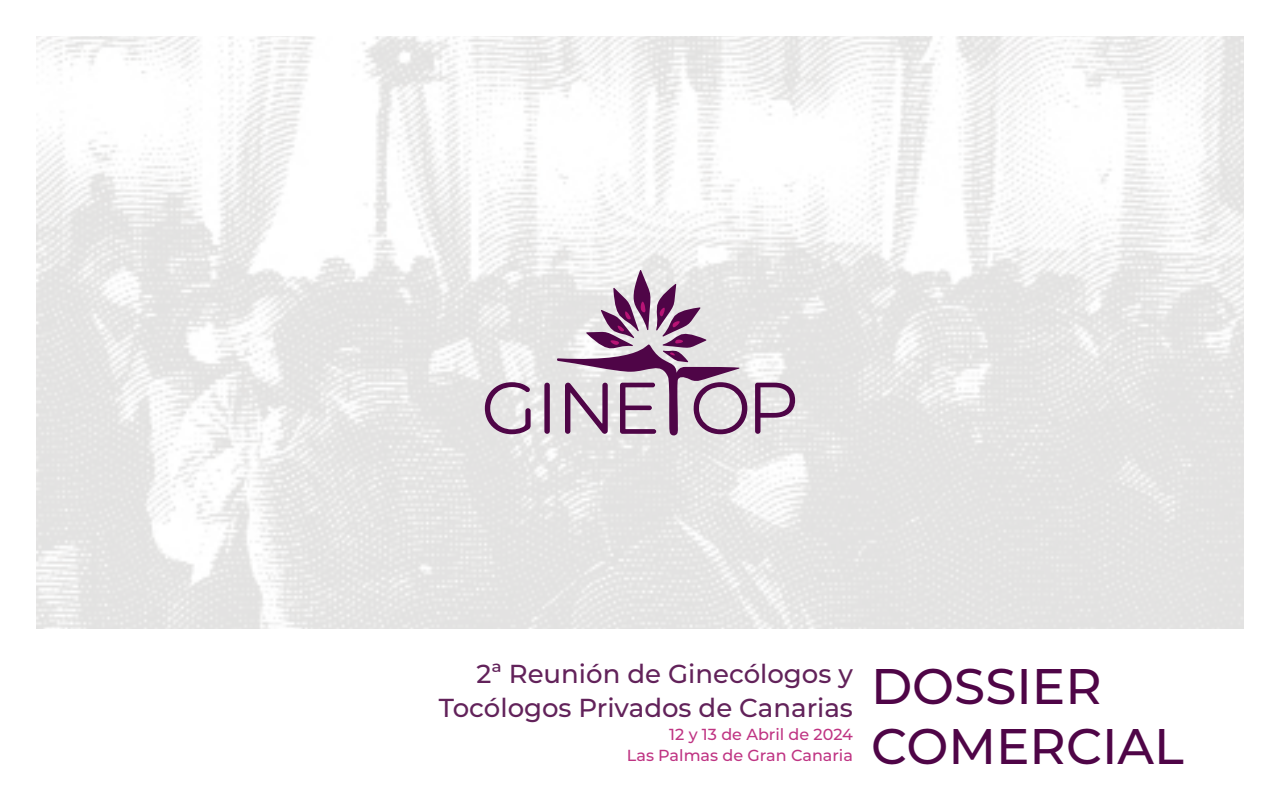
<style>
.page{position:relative;width:1280px;height:800px;background:#fff}
.page>*{position:absolute;margin:0;border:0;box-sizing:border-box;transform-origin:0 0}
.t1{font:500 50px/60px "Montserrat";color:#4f0547}
.t2{font:500 26px/33.2px "Montserrat";color:#62225a;text-align:right}
.t3{font:500 16px/21.2px "Montserrat";color:#bf3483;text-align:right}
</style>
<div class="page">
<svg style="left:485px;top:382px;width:46px;height:52px"></svg>
<div style="left:544px;top:383px;width:6px;height:51px;background:#4f0547;border-radius:3px"></div>
<svg style="left:755px;top:383px;width:40px;height:51px"></svg>
<svg style="left:557px;top:270px;width:190px;height:167px"></svg>
<p class="t2" style="left:439px;top:657px;width:416px">2ª Reunión de Ginecólogos y<br>Tocólogos Privados de Canarias</p>
<p class="t3" style="left:627px;top:723px;width:228px">12 y 13 de Abril de 2024<br>Las Palmas de Gran Canaria</p>
<h1 class="t1" style="left:871px;top:654px;width:314px">DOSSIER<br>COMERCIAL</h1>
</div>
